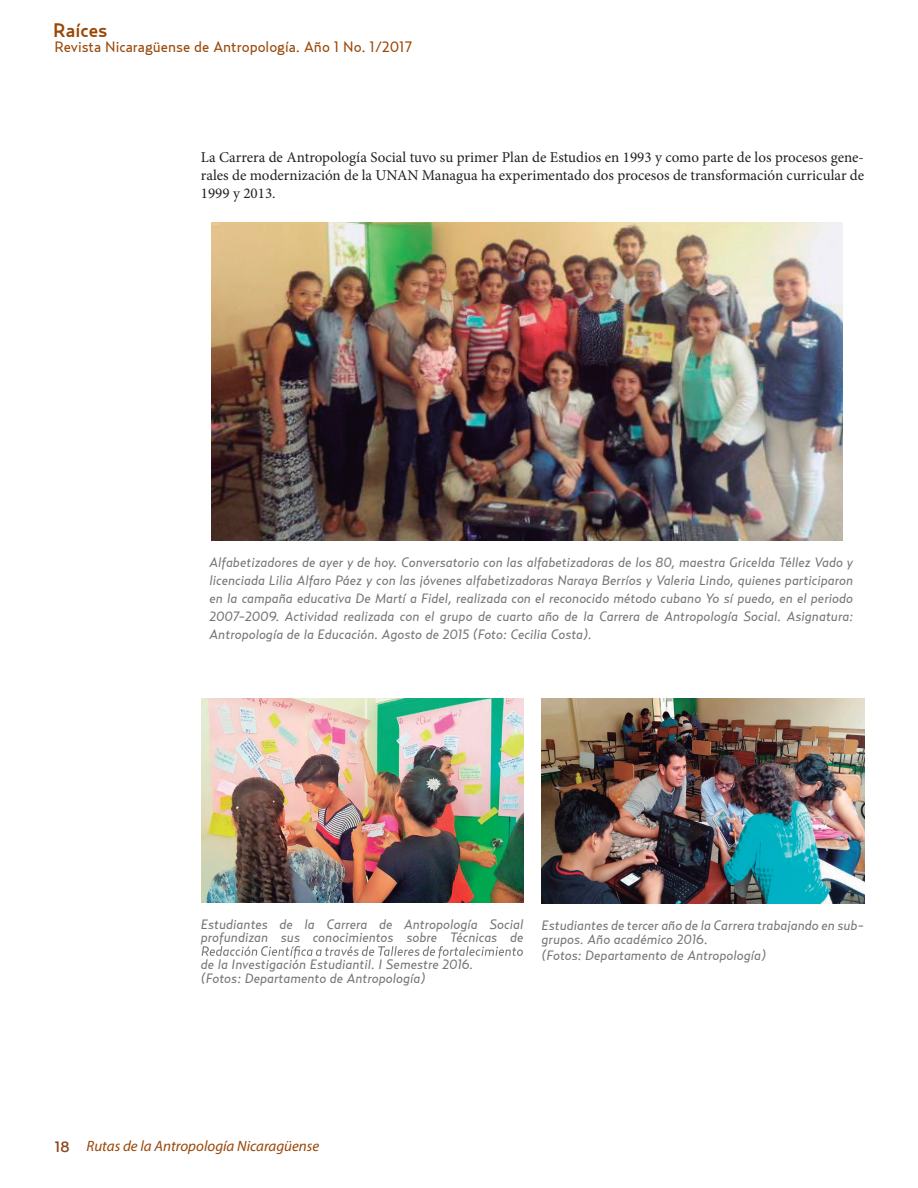
<style>
.page{position:relative;width:918px;height:1188px;background:#fff}
.page>*{position:absolute;margin:0;border:0;box-sizing:border-box;transform-origin:0 0}
.t1{font:500 19.5px "Relay";color:#9a4606}
.t2{font:15px/18px "Minion Pro";color:#231f20;text-align:justify}
.t3{font:15px "Relay";color:#9a4606}
.t4{font:italic 15px "Myriad Pro";color:#9a4606}
.t5{font:500 15px "Relay";color:#8d4820}
.t6{font:italic 13.5px/18px "Relay";color:#757679}
</style>
<div class="page">
<img style="left:212px;top:222px;width:631px;height:319px">
<img style="left:541px;top:699px;width:323px;height:205px">
<img style="left:201px;top:699px;width:322px;height:203px">
<svg style="left:202px;top:946px;width:321px;height:12px"></svg>
<h1 class="t1" style="left:53px;top:19px;width:56px">Raíces</h1>
<p class="t3" style="left:54px;top:38px;width:359px">Revista Nicaragüense de Antropología. Año 1 No. 1/2017</p>
<p class="t2" style="left:201px;top:148px;width:665px">La Carrera de Antropología Social tuvo su primer Plan de Estudios en 1993 y como parte de los procesos gene&shy;rales de modernización de la UNAN Managua ha experimentado dos procesos de transformación curricular de 1999 y 2013.</p>
<p class="t6" style="left:210px;top:553px;width:645px;text-align:justify">Alfabetizadores de ayer y de hoy. Conversatorio con las alfabetizadoras de los 80, maestra Gricelda Téllez Vado y licenciada Lilia Alfaro Páez y con las jóvenes alfabetizadoras Naraya Berríos y Valeria Lindo, quienes participaron en la campaña educativa De Martí a Fidel, realizada con el reconocido método cubano Yo sí puedo, en el periodo 2007-2009. Actividad realizada con el grupo de cuarto año de la Carrera de Antropología Social. Asignatura:<br>Antropología de la Educación. Agosto de 2015 (Foto: Cecilia Costa).</p>
<p class="t6" style="left:201px;top:917px;width:324px;line-height:13.5px">Estudiantes de la Carrera de Antropología Social profundizan sus conocimientos sobre Técnicas de</p>
<p class="t6" style="left:201px;top:958px;width:274px;line-height:13.5px">de la Investigación Estudiantil. I Semestre 2016. (Fotos: Departamento de Antropología)</p>
<p class="t6" style="left:541px;top:919px;width:324px;line-height:13.5px">Estudiantes de tercer año de la Carrera trabajando en sub&shy;grupos. Año académico 2016.</p>
<p class="t6" style="left:541px;top:946px;width:226px">(Fotos: Departamento de Antropología)</p>
<p class="t5" style="left:55px;top:1138px;width:16px">18</p>
<p class="t4" style="left:87px;top:1137px;width:234px">Rutas de la Antropología Nicaragüense</p>
</div>
